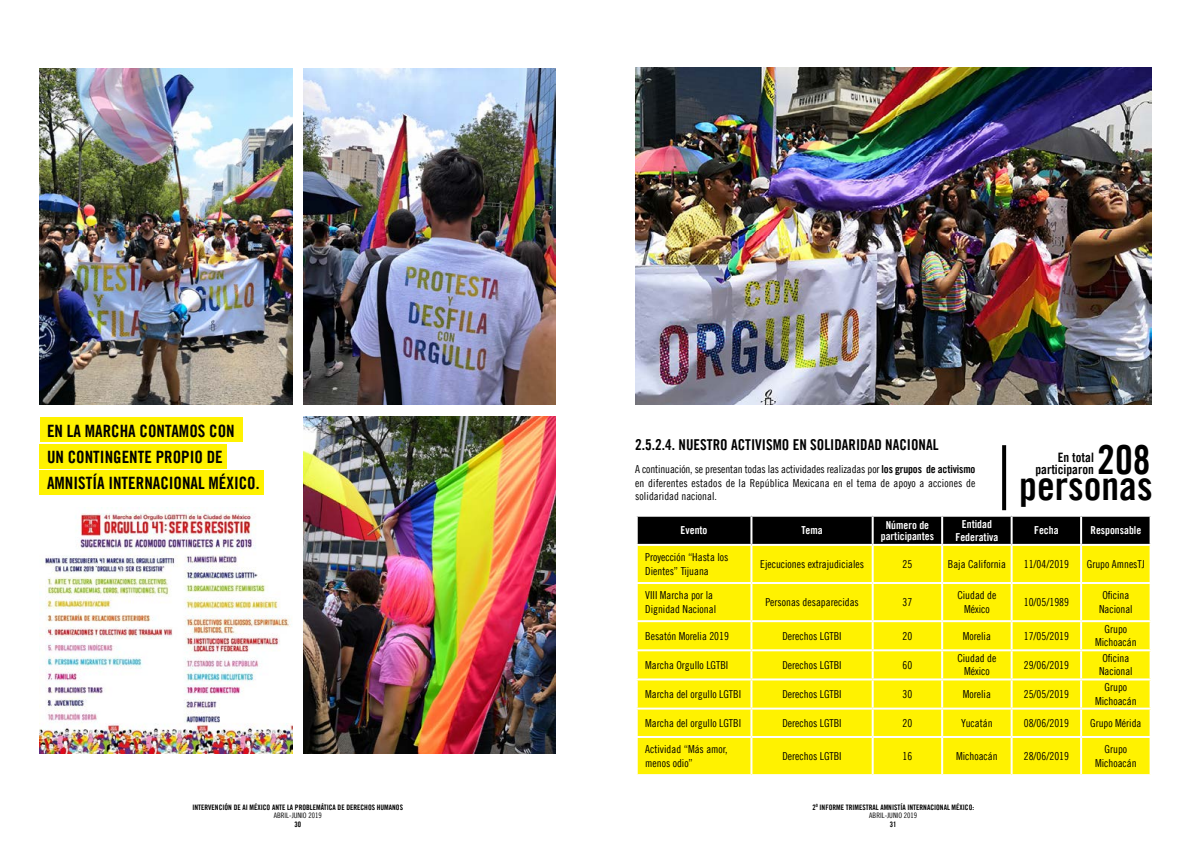
<style>
.page{position:relative;width:1191px;height:842px;background:#fff}
.page>*{position:absolute;margin:0;border:0;box-sizing:border-box;transform-origin:0 0}
.t1{font:40px "Amnesty Trade Gothic Bd Cn 20";color:#000}
.t2{font:17px/26px "Amnesty Trade Gothic Bd Cn 20";color:#000}
.t3{font:15px "Amnesty Trade Gothic Bd Cn 20";color:#000}
.t4{font:13px/12px "Amnesty Trade Gothic Bd Cn 20";color:#000;text-align:right}
.t5{font:11px/13.2px "Amnesty Trade Gothic Cn 18";color:#000;text-align:center}
.t6{font:11px/11px "Amnesty Trade Gothic Bd Cn 20";color:#fff;text-align:center}
.t7{font:7.5px "Amnesty Trade Gothic Bd Cn 20";color:#000}
.t8{font:7.5px "Amnesty Trade Gothic Cn 18";color:#000}
.s1{font-family:"Amnesty Trade Gothic Bd Cn 20"}
</style>
<div class="page">
<div style="left:40px;top:417px;width:202px;height:24px;background:#fff200"></div>
<div style="left:40px;top:444px;width:187px;height:24px;background:#fff200"></div>
<div style="left:40px;top:471px;width:224px;height:24px;background:#fff200"></div>
<div style="left:637px;top:517px;width:512px;height:27px;background:#000"></div>
<div style="left:637px;top:546px;width:512px;height:103px;background:#fff200"></div>
<div style="left:637px;top:651px;width:512px;height:123px;background:#fff200"></div>
<hr style="left:1010px;top:546px;width:2px;height:36px;background:#fff">
<hr style="left:1080px;top:546px;width:2px;height:36px;background:#fff">
<hr style="left:750px;top:546px;width:2px;height:36px;background:#fff">
<hr style="left:871px;top:546px;width:2px;height:36px;background:#fff">
<hr style="left:941px;top:546px;width:2px;height:36px;background:#fff">
<hr style="left:635px;top:582px;width:116px;height:2px;background:#fff">
<hr style="left:751px;top:582px;width:121px;height:2px;background:#fff">
<hr style="left:750px;top:584px;width:2px;height:36px;background:#fff">
<hr style="left:872px;top:582px;width:70px;height:2px;background:#fff">
<hr style="left:871px;top:584px;width:2px;height:36px;background:#fff">
<hr style="left:942px;top:582px;width:69px;height:2px;background:#fff">
<hr style="left:941px;top:584px;width:2px;height:36px;background:#fff">
<hr style="left:1011px;top:582px;width:70px;height:2px;background:#fff">
<hr style="left:1010px;top:584px;width:2px;height:36px;background:#fff">
<hr style="left:1081px;top:582px;width:70px;height:2px;background:#fff">
<hr style="left:1080px;top:584px;width:2px;height:36px;background:#fff">
<hr style="left:750px;top:622px;width:2px;height:27px;background:#fff">
<hr style="left:871px;top:622px;width:2px;height:27px;background:#fff">
<hr style="left:941px;top:622px;width:2px;height:27px;background:#fff">
<hr style="left:635px;top:620px;width:116px;height:2px;background:#fff">
<hr style="left:751px;top:620px;width:121px;height:2px;background:#fff">
<hr style="left:872px;top:620px;width:70px;height:2px;background:#fff">
<hr style="left:942px;top:620px;width:69px;height:2px;background:#fff">
<hr style="left:1011px;top:620px;width:70px;height:2px;background:#fff">
<hr style="left:1010px;top:622px;width:2px;height:27px;background:#fff">
<hr style="left:1081px;top:620px;width:70px;height:2px;background:#fff">
<hr style="left:1080px;top:622px;width:2px;height:27px;background:#fff">
<hr style="left:750px;top:651px;width:2px;height:27px;background:#fff">
<hr style="left:871px;top:651px;width:2px;height:27px;background:#fff">
<hr style="left:750px;top:680px;width:2px;height:28px;background:#fff">
<hr style="left:871px;top:680px;width:2px;height:28px;background:#fff">
<hr style="left:750px;top:710px;width:2px;height:26px;background:#fff">
<hr style="left:871px;top:710px;width:2px;height:26px;background:#fff">
<hr style="left:750px;top:738px;width:2px;height:36px;background:#fff">
<hr style="left:871px;top:738px;width:2px;height:36px;background:#fff">
<hr style="left:941px;top:651px;width:2px;height:27px;background:#fff">
<hr style="left:1010px;top:651px;width:2px;height:27px;background:#fff">
<hr style="left:1080px;top:651px;width:2px;height:27px;background:#fff">
<hr style="left:941px;top:680px;width:2px;height:28px;background:#fff">
<hr style="left:1010px;top:680px;width:2px;height:28px;background:#fff">
<hr style="left:1080px;top:680px;width:2px;height:28px;background:#fff">
<hr style="left:941px;top:710px;width:2px;height:26px;background:#fff">
<hr style="left:1010px;top:710px;width:2px;height:26px;background:#fff">
<hr style="left:1080px;top:710px;width:2px;height:26px;background:#fff">
<hr style="left:941px;top:738px;width:2px;height:36px;background:#fff">
<hr style="left:1010px;top:738px;width:2px;height:36px;background:#fff">
<hr style="left:1080px;top:738px;width:2px;height:36px;background:#fff">
<hr style="left:635px;top:678px;width:116px;height:2px;background:#fff">
<hr style="left:635px;top:708px;width:116px;height:2px;background:#fff">
<hr style="left:635px;top:736px;width:116px;height:2px;background:#fff">
<hr style="left:751px;top:678px;width:121px;height:2px;background:#fff">
<hr style="left:872px;top:678px;width:70px;height:2px;background:#fff">
<hr style="left:751px;top:708px;width:121px;height:2px;background:#fff">
<hr style="left:872px;top:708px;width:70px;height:2px;background:#fff">
<hr style="left:751px;top:736px;width:121px;height:2px;background:#fff">
<hr style="left:872px;top:736px;width:70px;height:2px;background:#fff">
<hr style="left:942px;top:678px;width:69px;height:2px;background:#fff">
<hr style="left:1011px;top:678px;width:70px;height:2px;background:#fff">
<hr style="left:1081px;top:678px;width:70px;height:2px;background:#fff">
<hr style="left:942px;top:708px;width:69px;height:2px;background:#fff">
<hr style="left:1011px;top:708px;width:70px;height:2px;background:#fff">
<hr style="left:1081px;top:708px;width:70px;height:2px;background:#fff">
<hr style="left:942px;top:736px;width:69px;height:2px;background:#fff">
<hr style="left:1011px;top:736px;width:70px;height:2px;background:#fff">
<hr style="left:1081px;top:736px;width:70px;height:2px;background:#fff">
<hr style="left:750px;top:517px;width:2px;height:27px;background:#fff">
<hr style="left:871px;top:517px;width:2px;height:27px;background:#fff">
<hr style="left:941px;top:517px;width:2px;height:27px;background:#fff">
<hr style="left:1010px;top:517px;width:2px;height:27px;background:#fff">
<hr style="left:1080px;top:517px;width:2px;height:27px;background:#fff">
<svg style="left:1002px;top:445px;width:4px;height:65px"></svg>
<img style="left:303px;top:68px;width:253px;height:337px">
<img style="left:635px;top:67px;width:516px;height:338px">
<img style="left:303px;top:417px;width:253px;height:336px">
<img style="left:40px;top:68px;width:252px;height:337px">
<img style="left:40px;top:507px;width:252px;height:246px">
<h2 class="t2" style="left:47px;top:417px;width:214px">EN LA MARCHA CONTAMOS CON<br>UN CONTINGENTE PROPIO DE<br>AMNISTÍA INTERNACIONAL MÉXICO.</h2>
<p class="t7" style="left:192px;top:802px;width:212px">INTERVENCIÓN DE AI MÉXICO ANTE LA PROBLEMÁTICA DE DERECHOS HUMANOS</p>
<p class="t8" style="left:274px;top:811px;width:49px">ABRIL-JUNIO 2019</p>
<h3 class="t3" style="left:635px;top:435px;width:305px">2.5.2.4. NUESTRO ACTIVISMO EN SOLIDARIDAD NACIONAL</h3>
<p class="t5" style="left:635px;top:463px;width:342px;text-align:justify">A continuación, se presentan todas las actividades realizadas por <span class="s1">los grupos de activismo </span>en diferentes estados de la República Mexicana en el tema de apoyo a acciones de solidaridad nacional.</p>
<h1 class="t1" style="left:1097px;top:435px;width:55px">208</h1>
<p class="t4" style="left:1035px;top:451px;width:60px">En total participaron</p>
<h1 class="t1" style="left:1019px;top:461px;width:135px">personas</h1>
<p class="t6" style="left:680px;top:525px;width:28px">Evento</p>
<p class="t6" style="left:801px;top:525px;width:22px">Tema</p>
<p class="t6" style="left:881px;top:519px;width:55px">Número de participantes</p>
<p class="t6" style="left:955px;top:517px;width:44px;line-height:13.2px">Entidad<br>Federativa</p>
<p class="t6" style="left:1034px;top:525px;width:26px">Fecha</p>
<p class="t6" style="left:1090px;top:525px;width:52px">Responsable</p>
<p class="t5" style="left:645px;top:551px;width:85px;text-align:left">Proyección “Hasta los<br>Dientes” Tijuana</p>
<p class="t5" style="left:760px;top:557px;width:105px">Ejecuciones extrajudiciales</p>
<p class="t5" style="left:902px;top:557px;width:11px">25</p>
<p class="t5" style="left:948px;top:557px;width:60px">Baja California</p>
<p class="t5" style="left:1023px;top:557px;width:47px">11/04/2019</p>
<p class="t5" style="left:1086px;top:557px;width:60px">Grupo AmnesTJ</p>
<p class="t5" style="left:645px;top:589px;width:72px;text-align:left">VIII Marcha por la<br>Dignidad Nacional</p>
<p class="t5" style="left:765px;top:595px;width:95px">Personas desaparecidas</p>
<p class="t5" style="left:902px;top:595px;width:11px">37</p>
<p class="t5" style="left:957px;top:589px;width:41px">Ciudad de<br>México</p>
<p class="t5" style="left:1023px;top:595px;width:47px">10/05/1989</p>
<p class="t5" style="left:1099px;top:589px;width:35px">Oficina<br>Nacional</p>
<p class="t5" style="left:645px;top:629px;width:85px">Besatón Morelia 2019</p>
<p class="t5" style="left:782px;top:629px;width:61px">Derechos LGTBI</p>
<p class="t5" style="left:902px;top:629px;width:11px">20</p>
<p class="t5" style="left:962px;top:629px;width:30px">Morelia</p>
<p class="t5" style="left:1023px;top:629px;width:47px">17/05/2019</p>
<p class="t5" style="left:1095px;top:622px;width:43px">Grupo<br>Michoacán</p>
<p class="t5" style="left:645px;top:658px;width:85px">Marcha Orgullo LGTBI</p>
<p class="t5" style="left:782px;top:658px;width:61px">Derechos LGTBI</p>
<p class="t5" style="left:902px;top:658px;width:11px">60</p>
<p class="t5" style="left:957px;top:652px;width:41px">Ciudad de<br>México</p>
<p class="t5" style="left:1023px;top:658px;width:47px">29/06/2019</p>
<p class="t5" style="left:1099px;top:652px;width:35px">Oficina<br>Nacional</p>
<p class="t5" style="left:645px;top:687px;width:97px">Marcha del orgullo LGTBI</p>
<p class="t5" style="left:782px;top:687px;width:61px">Derechos LGTBI</p>
<p class="t5" style="left:902px;top:687px;width:11px">30</p>
<p class="t5" style="left:962px;top:687px;width:30px">Morelia</p>
<p class="t5" style="left:1023px;top:687px;width:47px">25/05/2019</p>
<p class="t5" style="left:1095px;top:681px;width:43px">Grupo<br>Michoacán</p>
<p class="t5" style="left:645px;top:716px;width:97px">Marcha del orgullo LGTBI</p>
<p class="t5" style="left:782px;top:716px;width:61px">Derechos LGTBI</p>
<p class="t5" style="left:902px;top:716px;width:11px">20</p>
<p class="t5" style="left:961px;top:716px;width:33px">Yucatán</p>
<p class="t5" style="left:1023px;top:716px;width:47px">08/06/2019</p>
<p class="t5" style="left:1090px;top:716px;width:53px">Grupo Mérida</p>
<p class="t5" style="left:645px;top:743px;width:84px;text-align:left">Actividad “Más amor, menos odio”</p>
<p class="t5" style="left:782px;top:749px;width:61px">Derechos LGTBI</p>
<p class="t5" style="left:902px;top:749px;width:11px">16</p>
<p class="t5" style="left:956px;top:749px;width:43px">Michoacán</p>
<p class="t5" style="left:1023px;top:749px;width:47px">28/06/2019</p>
<p class="t5" style="left:1095px;top:743px;width:43px">Grupo<br>Michoacán</p>
<p class="t7" style="left:812px;top:802px;width:163px">2<sup>O</sup> INFORME TRIMESTRAL AMNISTÍA INTERNACIONAL MÉXICO:</p>
<p class="t8" style="left:869px;top:811px;width:49px">ABRIL-JUNIO 2019</p>
<p class="t7" style="left:294px;top:820px;width:8px">30</p>
<p class="t7" style="left:890px;top:820px;width:8px">31</p>
</div>
